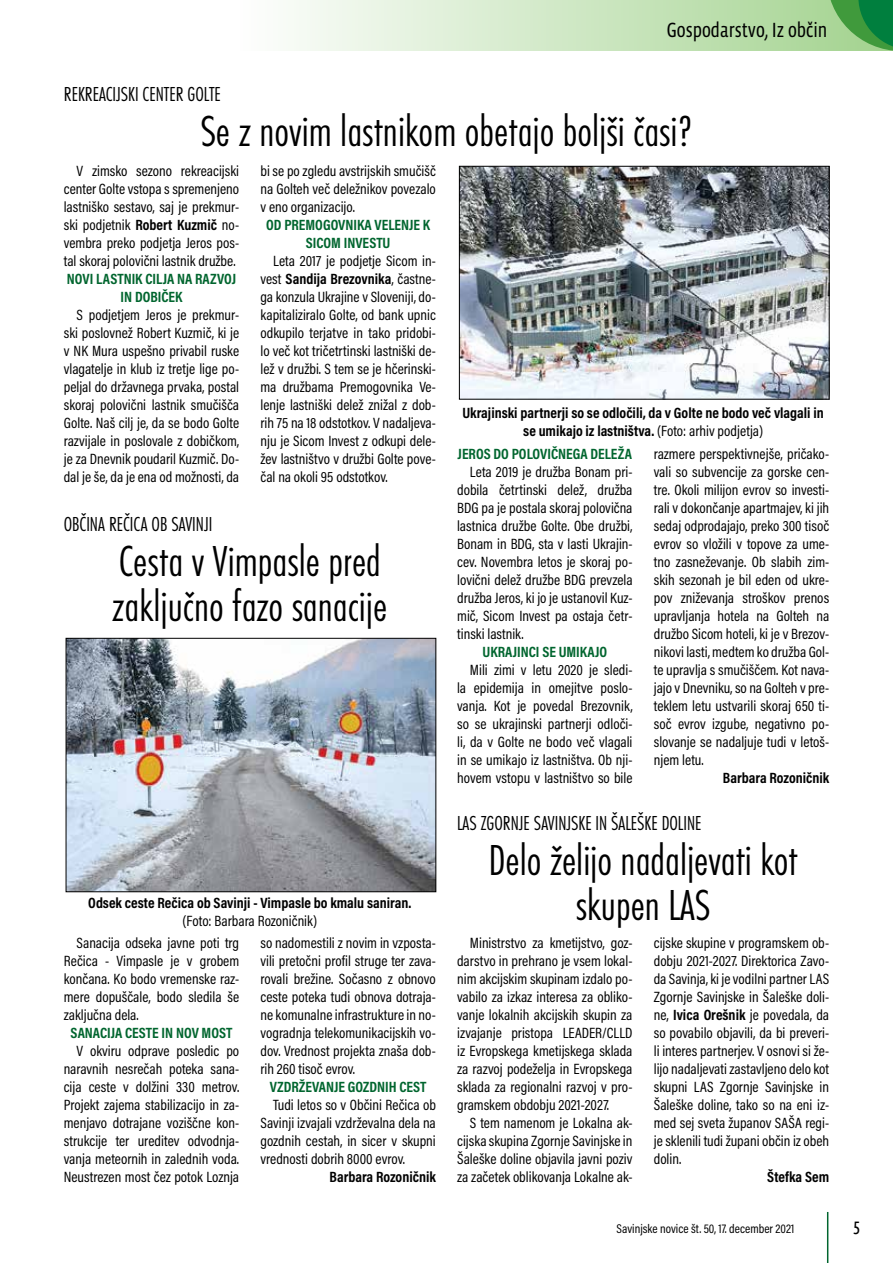
<style>
.page{position:relative;width:893px;height:1263px;background:#fff}
.page>*{position:absolute;margin:0;border:0;box-sizing:border-box;transform-origin:0 0}
.t1{font:45px/45px "Futura TEE Ligh Cond";color:#000}
.t2{font:21px "Futura TEE Ligh Cond";color:#000}
.t3{font:21px "Vista Sans Nar OTCE";color:#000}
.t4{font:18px "Ubuntu Condensed";color:#000}
.t5{font:15px/18px "Acumin Pro Cond";color:#000;text-align:justify}
.t6{font:700 15px/18px "Acumin Pro Cond";color:#000;text-align:center}
.t7{font:700 15px/18px "Acumin Pro Cond";color:#00652e;text-align:center}
.t8{font:12.75px "Acumin Pro Cond";color:#000}
.s1{font-weight:700}
.s2{font-weight:400}
</style>
<div class="page">
<svg style="left:294px;top:0;width:533px;height:51px;background:#d0e8c6"></svg>
<hr style="left:827px;top:1212px;width:1px;height:51px;background:#00652e">
<svg style="left:827px;top:0;width:66px;height:51px;background:#4ea55b"></svg>
<img style="left:68px;top:640px;width:366px;height:250px">
<div style="left:66px;top:638px;width:370px;height:254px;border:1px solid #000"></div>
<img style="left:461px;top:168px;width:366px;height:229px">
<div style="left:459px;top:166px;width:370px;height:233px;border:1px solid #000"></div>
<h2 class="t3" style="left:667px;top:18px;width:162px">Gospodarstvo, Iz občin</h2>
<h2 class="t2" style="left:64px;top:82px;width:159px">REKREACIJSKI CENTER GOLTE</h2>
<h1 class="t1" style="left:200px;top:108px;width:494px">Se z novim lastnikom obetajo boljši časi?</h1>
<p class="t5" style="left:64px;top:161px;width:177px;text-indent:13px">V zimsko sezono rekreacijski center Golte vstopa s spremenjeno lastniško sestavo, saj je prekmur&shy;ski podjetnik <span class="s1">Robert Kuzmič</span> no&shy;vembra preko podjetja Jeros pos&shy;tal skoraj polovični lastnik družbe.</p>
<p class="t7" style="left:67px;top:269px;width:171px">NOVI LASTNIK CILJA NA RAZVOJ<br>IN DOBIČEK</p>
<p class="t5" style="left:64px;top:305px;width:177px;text-indent:13px">S podjetjem Jeros je prekmur&shy;ski poslovnež Robert Kuzmič, ki je v NK Mura uspešno privabil ruske vlagatelje in klub iz tretje lige po&shy;peljal do državnega prvaka, postal skoraj polovični lastnik smučišča Golte. Naš cilj je, da se bodo Golte razvijale in poslovale z dobičkom, je za Dnevnik poudaril Kuzmič. Do&shy;dal je še, da je ena od možnosti, da</p>
<p class="t5" style="left:260px;top:161px;width:177px">bi se po zgledu avstrijskih smučišč na Golteh več deležnikov povezalo v eno organizacijo.</p>
<p class="t7" style="left:266px;top:215px;width:165px">OD PREMOGOVNIKA VELENJE K<br>SICOM INVESTU</p>
<p class="t5" style="left:260px;top:251px;width:177px;text-indent:13px">Leta 2017 je podjetje Sicom in&shy;vest <span class="s1">Sandija Brezovnika</span>, častne&shy;ga konzula Ukrajine v Sloveniji, do&shy;kapitaliziralo Golte, od bank upnic odkupilo terjatve in tako pridobi&shy;lo več kot tričetrtinski lastniški de&shy;lež v družbi. S tem se je hčerinski&shy;ma družbama Premogovnika Ve&shy;lenje lastniški delež znižal z dob&shy;rih 75 na 18 odstotkov. V nadaljeva&shy;nju je Sicom Invest z odkupi dele&shy;žev lastništvo v družbi Golte pove&shy;čal na okoli 95 odstotkov.</p>
<p class="t6" style="left:462px;top:403px;width:363px">Ukrajinski partnerji so se odločili, da v Golte ne bodo več vlagali in se umikajo iz lastništva. <span class="s2">(Foto: arhiv podjetja)</span></p>
<p class="t7" style="left:458px;top:445px;width:176px">JEROS DO POLOVIČNEGA DELEŽA</p>
<p class="t5" style="left:457px;top:463px;width:177px;text-indent:13px">Leta 2019 je družba Bonam pri&shy;dobila četrtinski delež, družba BDG pa je postala skoraj polovična lastnica družbe Golte. Obe družbi, Bonam in BDG, sta v lasti Ukrajin&shy;cev. Novembra letos je skoraj po&shy;lovični delež družbe BDG prevzela družba Jeros, ki jo je ustanovil Kuz&shy;mič, Sicom Invest pa ostaja četr&shy;tinski lastnik.</p>
<p class="t7" style="left:483px;top:643px;width:126px">UKRAJINCI SE UMIKAJO</p>
<p class="t5" style="left:457px;top:661px;width:177px;text-indent:13px">Mili zimi v letu 2020 je sledi&shy;la epidemija in omejitve poslo&shy;vanja. Kot je povedal Brezovnik, so se ukrajinski partnerji odloči&shy;li, da v Golte ne bodo več vlagali in se umikajo iz lastništva. Ob nji&shy;hovem vstopu v lastništvo so bile</p>
<p class="t5" style="left:654px;top:445px;width:177px">razmere perspektivnejše, pričako&shy;vali so subvencije za gorske cen&shy;tre. Okoli milijon evrov so investi&shy;rali v dokončanje apartmajev, ki jih sedaj odprodajajo, preko 300 tisoč evrov so vložili v topove za ume&shy;tno zasneževanje. Ob slabih zim&shy;skih sezonah je bil eden od ukre&shy;pov zniževanja stroškov prenos upravljanja hotela na Golteh na družbo Sicom hoteli, ki je v Brezov&shy;nikovi lasti, medtem ko družba Gol&shy;te upravlja s smučiščem. Kot nava&shy;jajo v Dnevniku, so na Golteh v pre&shy;teklem letu ustvarili skoraj 650 ti&shy;soč evrov izgube, negativno po&shy;slovanje se nadaljuje tudi v letoš&shy;njem letu.</p>
<p class="t6" style="left:723px;top:769px;width:108px">Barbara Rozoničnik</p>
<h2 class="t2" style="left:64px;top:512px;width:150px">OBČINA REČICA OB SAVINJI</h2>
<h1 class="t1" style="left:112px;top:538px;width:277px">Cesta v Vimpasle pred zaključno fazo sanacije</h1>
<p class="t6" style="left:88px;top:893px;width:325px">Odsek ceste Rečica ob Savinji - Vimpasle bo kmalu saniran.</p>
<p class="t5" style="left:77px;top:909px;width:242px;line-height:22px;text-indent:106px">(Foto: Barbara Rozoničnik)<br>Sanacija odseka javne poti trg</p>
<p class="t5" style="left:64px;top:952px;width:177px">Rečica - Vimpasle je v grobem končana. Ko bodo vremenske raz&shy;mere dopuščale, bodo sledila še zaključna dela.</p>
<p class="t7" style="left:71px;top:1023px;width:163px">SANACIJA CESTE IN NOV MOST</p>
<p class="t5" style="left:64px;top:1042px;width:177px;text-indent:13px">V okviru odprave posledic po naravnih nesrečah poteka sana&shy;cija ceste v dolžini 330 metrov.<br>Projekt zajema stabilizacijo in za&shy;menjavo dotrajane voziščne kon&shy;strukcije ter ureditev odvodnja&shy;vanja meteornih in zalednih voda.<br>Neustrezen most čez potok Loznja</p>
<p class="t5" style="left:260px;top:934px;width:177px">so nadomestili z novim in vzposta&shy;vili pretočni profil struge ter zava&shy;rovali brežine. Sočasno z obnovo ceste poteka tudi obnova dotraja&shy;ne komunalne infrastrukture in no&shy;vogradnja telekomunikacijskih vo&shy;dov. Vrednost projekta znaša dob&shy;rih 260 tisoč evrov.</p>
<p class="t7" style="left:270px;top:1077px;width:158px">VZDRŽEVANJE GOZDNIH CEST</p>
<p class="t5" style="left:260px;top:1096px;width:177px;text-indent:13px">Tudi letos so v Občini Rečica ob Savinji izvajali vzdrževalna dela na gozdnih cestah, in sicer v skupni vrednosti dobrih 8000 evrov.</p>
<p class="t6" style="left:330px;top:1167px;width:108px">Barbara Rozoničnik</p>
<h2 class="t2" style="left:457px;top:810px;width:246px">LAS ZGORNJE SAVINJSKE IN ŠALEŠKE DOLINE</h2>
<h1 class="t1" style="left:489px;top:837px;width:310px;text-align:center">Delo želijo nadaljevati kot skupen LAS</h1>
<p class="t5" style="left:457px;top:934px;width:177px;text-indent:13px">Ministrstvo za kmetijstvo, goz&shy;darstvo in prehrano je vsem lokal&shy;nim akcijskim skupinam izdalo po&shy;vabilo za izkaz interesa za obliko&shy;vanje lokalnih akcijskih skupin za izvajanje pristopa LEADER/CLLD iz Evropskega kmetijskega sklada za razvoj podeželja in Evropskega sklada za regionalni razvoj v pro&shy;gramskem obdobju 2021-2027.</p>
<p class="t5" style="left:457px;top:1114px;width:177px;text-indent:13px">S tem namenom je Lokalna ak&shy;cijska skupina Zgornje Savinjske in Šaleške doline objavila javni poziv za začetek oblikovanja Lokalne ak-</p>
<p class="t5" style="left:654px;top:934px;width:177px">cijske skupine v programskem ob&shy;dobju 2021-2027. Direktorica Zavo&shy;da Savinja, ki je vodilni partner LAS Zgornje Savinjske in Šaleške doli&shy;ne, <span class="s1">Ivica Orešnik</span> je povedala, da so povabilo objavili, da bi preveri&shy;li interes partnerjev. V osnovi si že&shy;lijo nadaljevati zastavljeno delo kot skupni LAS Zgornje Savinjske in Šaleške doline, tako so na eni iz&shy;med sej sveta županov SAŠA regi&shy;je sklenili tudi župani občin iz obeh dolin.</p>
<p class="t6" style="left:767px;top:1167px;width:64px">Štefka Sem</p>
<p class="t8" style="left:617px;top:1221px;width:179px">Savinjske novice št. 50, 17. december 2021</p>
<p class="t4" style="left:853px;top:1216px;width:9px">5</p>
</div>
